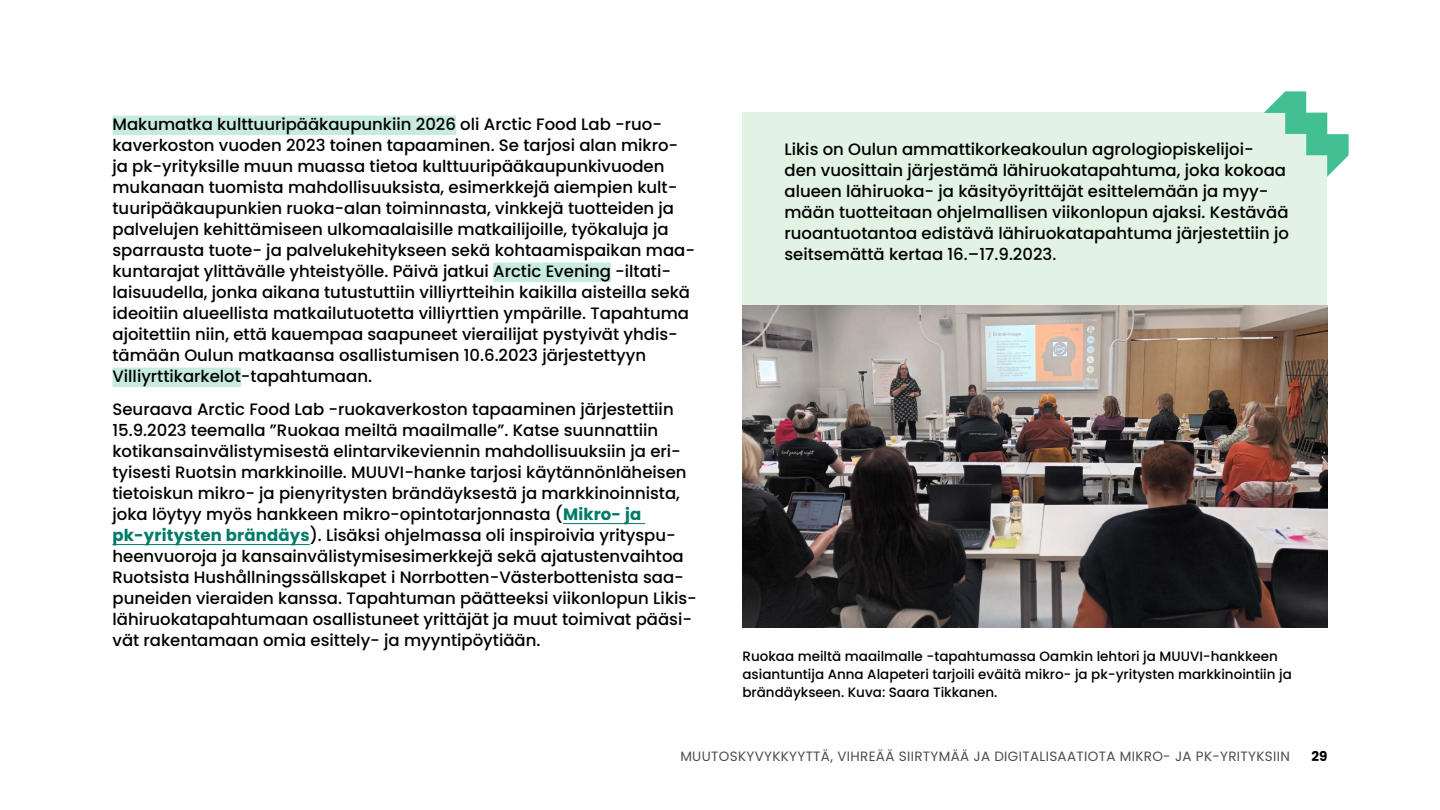
<style>
.page{position:relative;width:1440px;height:810px;background:#fff}
.page>*{position:absolute;margin:0;border:0;box-sizing:border-box;transform-origin:0 0}
.Leipis_P{font:500 16.5px/21px "Poppins";color:#000}
.Kuvateksti{font:500 13.5px/18px "Poppins";color:#000}
.t1{font:13.5px "Poppins";letter-spacing:.025em;color:#4d4d4d}
.t2{font:700 13.5px "Poppins";color:#000}
.s1{font-weight:700;color:#007b67}
</style>
<div class="page">
<div style="left:742px;top:112px;width:586px;height:194px;background:#e2f3e4"></div>
<svg style="left:1264px;top:91px;width:85px;height:86px"></svg>
<div style="left:112px;top:116px;width:344px;height:19px;background:#c7ecdf"></div>
<div style="left:493px;top:263px;width:118px;height:19px;background:#c7ecdf"></div>
<div style="left:112px;top:368px;width:129px;height:19px;background:#c7ecdf"></div>
<hr style="left:563px;top:523px;width:82px;height:1px;background:#007b67">
<hr style="left:112px;top:544px;width:198px;height:1px;background:#007b67">
<img style="left:742px;top:306px;width:586px;height:321px">
<p class="Leipis_P" style="left:112px;top:114px;width:584px">Makumatka kulttuuripääkaupunkiin 2026 oli Arctic Food Lab -ruo&shy;kaverkoston vuoden 2023 toinen tapaaminen. Se tarjosi alan mikro&shy;ja pk-yrityksille muun muassa tietoa kulttuuripääkaupunkivuoden mukanaan tuomista mahdollisuuksista, esimerkkejä aiempien kult&shy;tuuripääkaupunkien ruoka-alan toiminnasta, vinkkejä tuotteiden ja palvelujen kehittämiseen ulkomaalaisille matkailijoille, työkaluja ja sparrausta tuote- ja palvelukehitykseen sekä kohtaamispaikan maa&shy;kuntarajat ylittävälle yhteistyölle. Päivä jatkui Arctic Evening -iltati&shy;laisuudella, jonka aikana tutustuttiin villiyrtteihin kaikilla aisteilla sekä ideoitiin alueellista matkailutuotetta villiyrttien ympärille. Tapahtuma ajoitettiin niin, että kauempaa saapuneet vierailijat pystyivät yhdis&shy;tämään Oulun matkaansa osallistumisen 10.6.2023 järjestettyyn Villiyrttikarkelot-tapahtumaan.</p>
<p class="Leipis_P" style="left:113px;top:399px;width:586px">Seuraava Arctic Food Lab -ruokaverkoston tapaaminen järjestettiin 15.9.2023 teemalla ”Ruokaa meiltä maailmalle”. Katse suunnattiin kotikansainvälistymisestä elintarvikeviennin mahdollisuuksiin ja eri&shy;tyisesti Ruotsin markkinoille. MUUVI-hanke tarjosi käytännönläheisen tietoiskun mikro- ja pienyritysten brändäyksestä ja markkinoinnista, joka löytyy myös hankkeen mikro-opintotarjonnasta (<span class="s1">Mikro- ja pk-yritysten brändäys</span>). Lisäksi ohjelmassa oli inspiroivia yrityspu&shy;heenvuoroja ja kansainvälistymisesimerkkejä sekä ajatustenvaihtoa Ruotsista Hushållningssällskapet i Norrbotten-Västerbottenista saa&shy;puneiden vieraiden kanssa. Tapahtuman päätteeksi viikonlopun Likis&shy;lähiruokatapahtumaan osallistuneet yrittäjät ja muut toimivat pääsi&shy;vät rakentamaan omia esittely- ja myyntipöytiään.</p>
<p class="Leipis_P" style="left:784px;top:139px;width:506px">Likis on Oulun ammattikorkeakoulun agrologiopiskelijoi&shy;den vuosittain järjestämä lähiruokatapahtuma, joka kokoaa alueen lähiruoka- ja käsityöyrittäjät esittelemään ja myy&shy;mään tuotteitaan ohjelmallisen viikonlopun ajaksi. Kestävää ruoantuotantoa edistävä lähiruokatapahtuma järjestettiin jo seitsemättä kertaa 16.–17.9.2023.</p>
<p class="Kuvateksti" style="left:742px;top:648px;width:551px">Ruokaa meiltä maailmalle -tapahtumassa Oamkin lehtori ja MUUVI-hankkeen asiantuntija Anna Alapeteri tarjoili eväitä mikro- ja pk-yritysten markkinointiin ja brändäykseen. Kuva: Saara Tikkanen.</p>
<p class="t1" style="left:680px;top:749px;width:611px">MUUTOSKYVYKKYYTTÄ, VIHREÄÄ SIIRTYMÄÄ JA DIGITALISAATIOTA MIKRO- JA PK-YRITYKSIIN</p>
<p class="t2" style="left:1311px;top:749px;width:18px">29</p>
</div>
